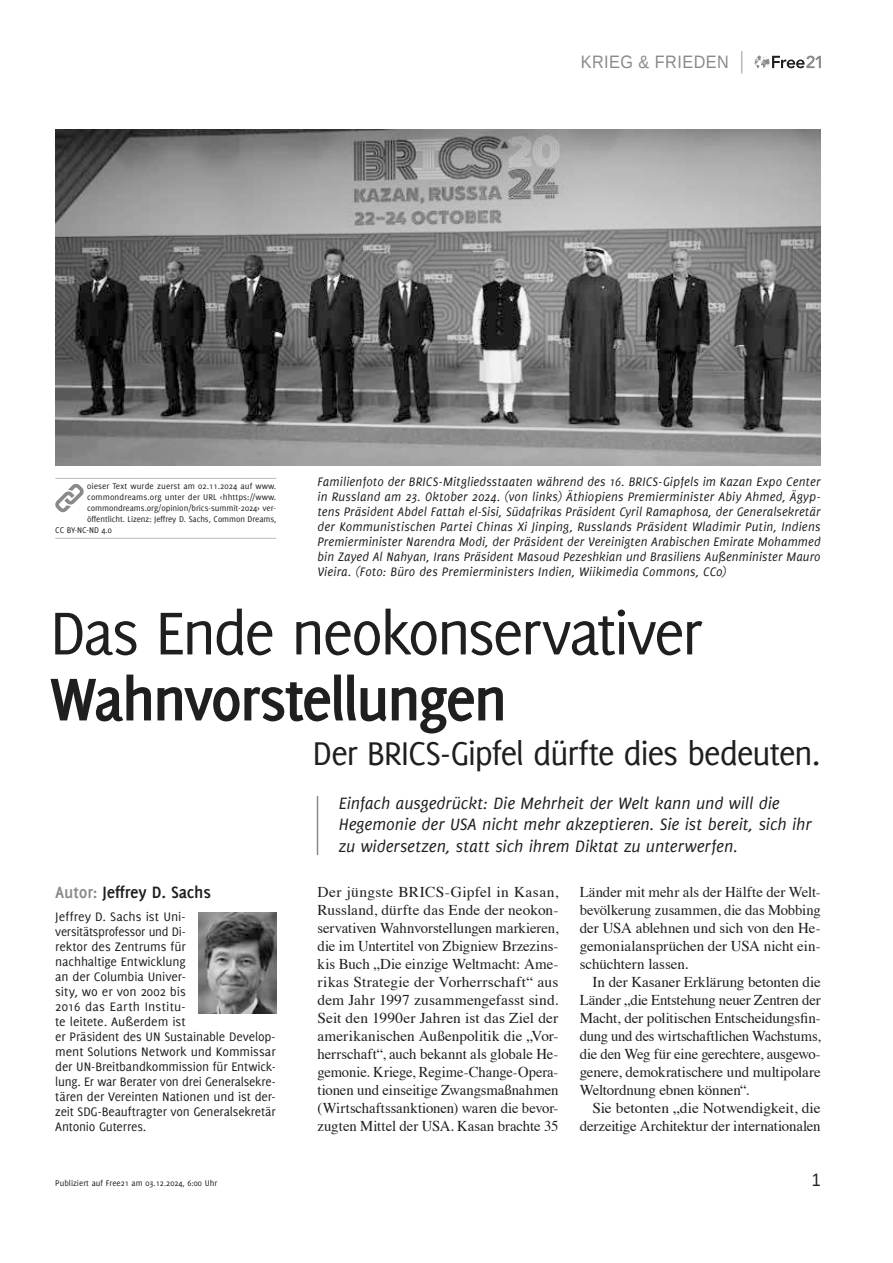
<style>
.page{position:relative;width:893px;height:1263px;background:#fff}
.page>*{position:absolute;margin:0;border:0;box-sizing:border-box;transform-origin:0 0}
.t1{font:66px "Delicious";letter-spacing:-.045em;color:#1f1f1f}
.t2{font:700 66px "Delicious";letter-spacing:-.045em;color:#1f1f1f}
.t3{font:36px "Delicious";letter-spacing:-.04em;color:#1f1f1f}
.t4{font:italic 18px/21.6px "Delicious";color:#1f1f1f}
.t5{font:700 18px "Delicious";letter-spacing:-.01em;color:#1f1f1f}
.t6{font:18px "Liberation Sans";letter-spacing:.03em;color:#8a8a8a;scale:.9 1}
.t7{font:18px "Liberation Sans";color:#1f1f1f;scale:.9 1}
.t8{font:15px/18px "Times";letter-spacing:-.005em;color:#1f1f1f;text-align:justify}
.t9{font:italic 13.5px/15px "Delicious";letter-spacing:.015em;color:#1f1f1f;text-align:justify}
.t10{font:13.5px/15px "Delicious";letter-spacing:-.01em;color:#1f1f1f}
.t11{font:9px "Delicious";color:#1f1f1f}
.s1{color:#8a8a8a}
</style>
<div class="page">
<svg style="left:755px;top:55px;width:66px;height:13px"></svg>
<svg style="left:741px;top:51px;width:1px;height:23px"></svg>
<hr style="left:317px;top:796px;width:1px;height:59px;background:#8a8a8a">
<img style="left:55px;top:130px;width:766px;height:335px">
<hr style="left:55px;top:478px;width:221px;height:1px;background:#bababa">
<hr style="left:55px;top:538px;width:221px;height:1px;background:#bababa">
<svg style="left:55px;top:483px;width:29px;height:30px"></svg>
<img style="left:199px;top:913px;width:77px;height:100px">
<p class="t6" style="left:581px;top:51px;width:166px">KRIEG &amp; FRIEDEN</p>
<p class="t11" style="left:87px;top:481px;width:191px">0ieser Text wurde zuerst am 02.11.2024 auf www.</p>
<p class="t11" style="left:87px;top:492px;width:191px">commondreams.org unter der URL &lt;hhttps://www.</p>
<p class="t11" style="left:87px;top:503px;width:191px">commondreams.org/opinion/brics-summit-2024&gt; ver-</p>
<p class="t11" style="left:87px;top:514px;width:191px">öffentlicht. Lizenz: Jeffrey D. Sachs, Common Dreams,</p>
<p class="t11" style="left:55px;top:525px;width:58px">CC BY-NC-ND 4.0</p>
<p class="t9" style="left:317px;top:474px;width:505px">Familienfoto der BRICS-Mitgliedsstaaten während des 16. BRICS-Gipfels im Kazan Expo Center in Russland am 23. Oktober 2024. (von links) Äthiopiens Premierminister Abiy Ahmed, Ägyp&shy;tens Präsident Abdel Fattah el-Sisi, Südafrikas Präsident Cyril Ramaphosa, der Generalsekretär der Kommunistischen Partei Chinas Xi Jinping, Russlands Präsident Wladimir Putin, Indiens Premierminister Narendra Modi, der Präsident der Vereinigten Arabischen Emirate Mohammed bin Zayed Al Nahyan, Irans Präsident Masoud Pezeshkian und Brasiliens Außenminister Mauro Vieira. (Foto: Büro des Premierministers Indien, Wiikimedia Commons, CC0)</p>
<h1 class="t1" style="left:50px;top:596px;width:654px">Das Ende neokonservativer</h1>
<h1 class="t2" style="left:50px;top:661px;width:459px">Wahnvorstellungen</h1>
<h2 class="t3" style="left:312px;top:733px;width:510px">Der BRICS-Gipfel dürfte dies bedeuten.</h2>
<p class="t5" style="left:55px;top:882px;width:157px"><span class="s1">Autor:</span> Jeffrey D. Sachs</p>
<p class="t10" style="left:55px;top:909px;width:222px">Jeffrey D. Sachs ist Uni&shy;versitätsprofessor und Di-<br>rektor des Zentrums für<br>nachhaltige Entwicklung<br>an der Columbia Univer-<br>sity, wo er von 2002 bis<br>2016 das Earth Institu-<br>te leitete. Außerdem ist<br>er Präsident des UN Sustainable Develop&shy;ment Solutions Network und Kommissar der UN-Breitbandkommission für Entwick&shy;lung. Er war Berater von drei Generalsekre&shy;tären der Vereinten Nationen und ist der&shy;zeit SDG-Beauftragter von Generalsekretär<br>Antonio Guterres.</p>
<p class="t4" style="left:339px;top:792px;width:474px">Einfach ausgedrückt: Die Mehrheit der Welt kann und will die<br>Hegemonie der USA nicht mehr akzeptieren. Sie ist bereit, sich ihr zu widersetzen, statt sich ihrem Diktat zu unterwerfen.</p>
<p class="t8" style="left:317px;top:882px;width:242px">Der jüngste BRICS-Gipfel in Kasan, Russland, dürfte das Ende der neokon&shy;servativen Wahnvorstellungen markieren, die im Untertitel von Zbigniew Brzezins&shy;kis Buch „Die einzige Weltmacht: Ame&shy;rikas Strategie der Vorherrschaft“ aus dem Jahr 1997 zusammengefasst sind.<br>Seit den 1990er Jahren ist das Ziel der amerikanischen Außenpolitik die „Vor&shy;herrschaft“, auch bekannt als globale He&shy;gemonie. Kriege, Regime-Change-Opera&shy;tionen und einseitige Zwangsmaßnahmen (Wirtschaftssanktionen) waren die bevor&shy;zugten Mittel der USA. Kasan brachte 35</p>
<p class="t8" style="left:580px;top:882px;width:242px">Länder mit mehr als der Hälfte der Welt&shy;bevölkerung zusammen, die das Mobbing der USA ablehnen und sich von den He&shy;gemonialansprüchen der USA nicht ein&shy;schüchtern lassen.</p>
<p class="t8" style="left:580px;top:972px;width:242px;text-indent:13px">In der Kasaner Erklärung betonten die Länder „die Entstehung neuer Zentren der Macht, der politischen Entscheidungsfin&shy;dung und des wirtschaftlichen Wachstums, die den Weg für eine gerechtere, ausgewo&shy;genere, demokratischere und multipolare Weltordnung ebnen können“.</p>
<p class="t8" style="left:580px;top:1098px;width:242px;text-align:right">Sie betonten „die Notwendigkeit, die derzeitige Architektur der internationalen</p>
<p class="t11" style="left:55px;top:1177px;width:163px">Publiziert auf Free21 am 03.12.2024, 6:00 Uhr</p>
<p class="t7" style="left:812px;top:1168px;width:12px">1</p>
</div>
